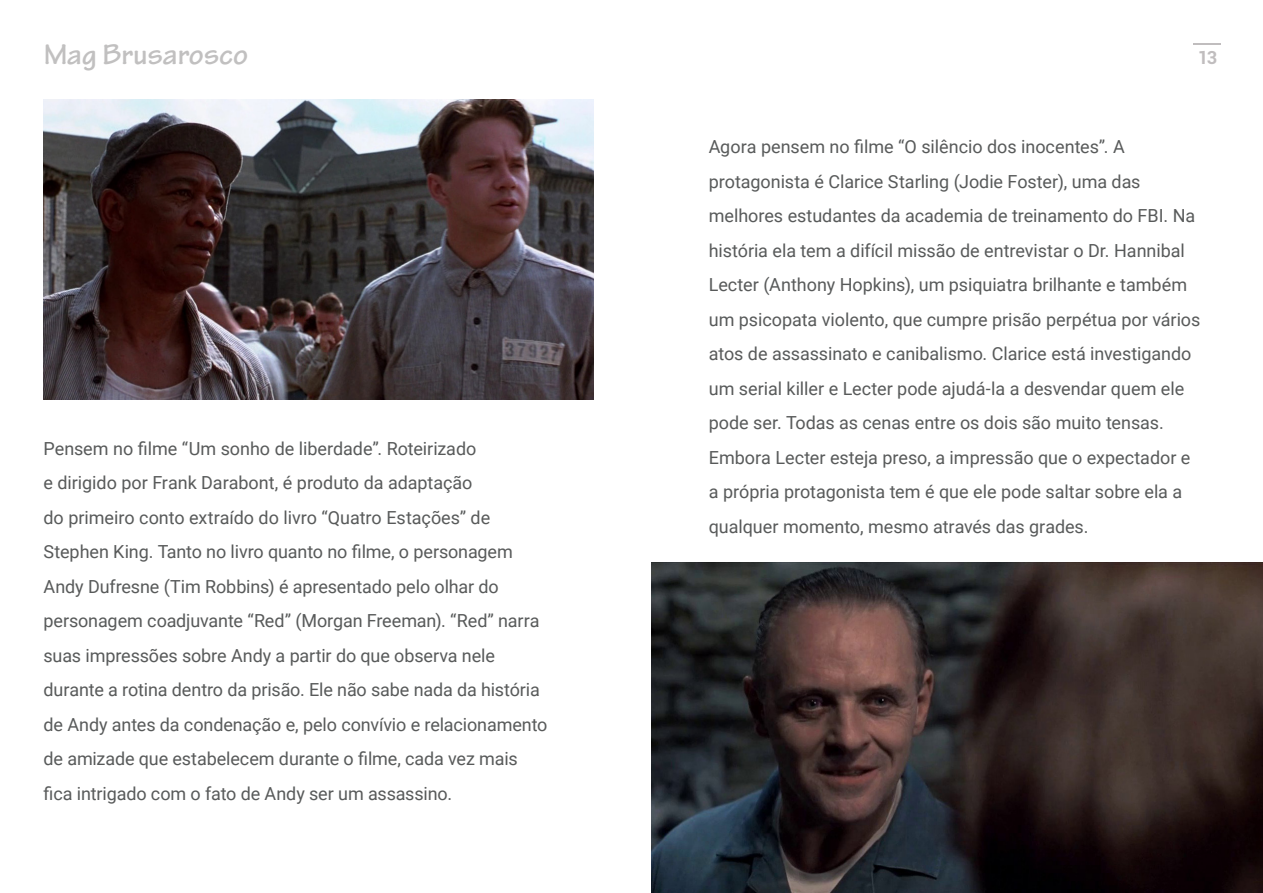
<style>
.page{position:relative;width:1263px;height:893px;background:#fff}
.page>*{position:absolute;margin:0;border:0;box-sizing:border-box;transform-origin:0 0}
.t1{font:700 30.6px "Tekton Pro";color:#bfbebe}
.t2{font:18px/34.5px "Roboto";letter-spacing:-.005em;color:#585a5a}
.t3{font:700 18px "Roboto";color:#c0bdbe}
</style>
<div class="page">
<svg style="left:1194px;top:43px;width:27px;height:1px"></svg>
<img style="left:44px;top:99px;width:550px;height:300px">
<img style="left:651px;top:563px;width:612px;height:330px">
<h1 class="t1" style="left:43px;top:36px;width:207px">Mag Brusarosco</h1>
<p class="t3" style="left:1198px;top:45px;width:21px">13</p>
<p class="t2" style="left:44px;top:430px;width:505px">Pensem no filme “Um sonho de liberdade”. Roteirizado<br>e dirigido por Frank Darabont, é produto da adaptação<br>do primeiro conto extraído do livro “Quatro Estações” de Stephen King. Tanto no livro quanto no filme, o personagem Andy Dufresne (Tim Robbins) é apresentado pelo olhar do personagem coadjuvante “Red” (Morgan Freeman). “Red” narra suas impressões sobre Andy a partir do que observa nele durante a rotina dentro da prisão. Ele não sabe nada da história de Andy antes da condenação e, pelo convívio e relacionamento de amizade que estabelecem durante o filme, cada vez mais fica intrigado com o fato de Andy ser um assassino.</p>
<p class="t2" style="left:709px;top:129px;width:493px">Agora pensem no filme “O silêncio dos inocentes”. A protagonista é Clarice Starling (Jodie Foster), uma das melhores estudantes da academia de treinamento do FBI. Na história ela tem a difícil missão de entrevistar o Dr. Hannibal Lecter (Anthony Hopkins), um psiquiatra brilhante e também um psicopata violento, que cumpre prisão perpétua por vários atos de assassinato e canibalismo. Clarice está investigando um serial killer e Lecter pode ajudá-la a desvendar quem ele pode ser. Todas as cenas entre os dois são muito tensas.<br>Embora Lecter esteja preso, a impressão que o expectador e a própria protagonista tem é que ele pode saltar sobre ela a qualquer momento, mesmo através das grades.</p>
</div>
